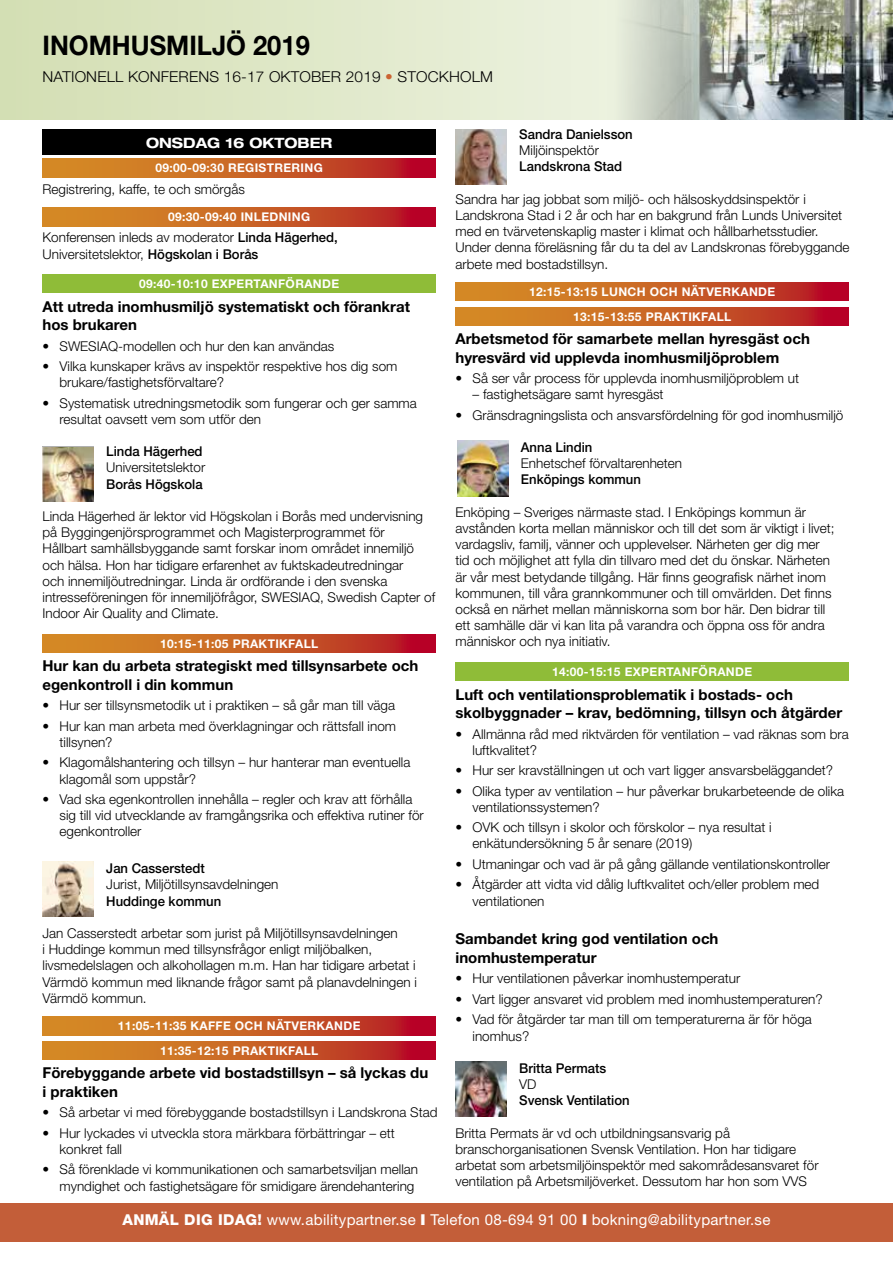
<style>
.page{position:relative;width:893px;height:1263px;background:#fff}
.page>*{position:absolute;margin:0;border:0;box-sizing:border-box;transform-origin:0 0}
.t1{font:700 27px "Helvetica Neue LT Std";color:#000;scale:.94 1}
.t2{font:700 15px/18.5px "Helvetica Neue LT Std";color:#000}
.t3{font:15px "Helvetica Neue LT Std";letter-spacing:.02em;color:#fff}
.t4{font:300 15px "Helvetica Neue LT Std";letter-spacing:.01em;color:#000}
.t5{font:700 expanded 14.25px "Helvetica Neue";color:#fff}
.t6{font:300 13.5px/16.2px "Helvetica Neue LT Std";color:#000}
.t7{font:500 13.5px "Helvetica Neue LT Std";color:#000}
.t8{font:700 12px/24.8px "Helvetica Neue LT Std";letter-spacing:.03em;color:#fff;text-align:center}
.s1{color:#cb6433}
.s2{font-weight:800}
.s3{font-weight:900}
.s4{font-weight:500}
</style>
<div class="page">
<div style="left:43px;top:129px;width:393px;height:26px;background:#000"></div>
<svg style="left:43px;top:159px;width:393px;height:18px;background:#c85b25"></svg>
<svg style="left:43px;top:207px;width:393px;height:19px;background:#c85b25"></svg>
<div style="left:43px;top:275px;width:393px;height:18px;background:#8fbc38"></div>
<svg style="left:43px;top:634px;width:393px;height:19px;background:#c85b25"></svg>
<svg style="left:43px;top:1016px;width:393px;height:19px;background:#c85b25"></svg>
<svg style="left:43px;top:1041px;width:393px;height:19px;background:#c85b25"></svg>
<svg style="left:455px;top:282px;width:394px;height:19px;background:#c85b25"></svg>
<svg style="left:455px;top:307px;width:394px;height:19px;background:#c85b25"></svg>
<div style="left:455px;top:662px;width:394px;height:19px;background:#8fbc38"></div>
<div style="left:0;top:1203px;width:893px;height:39px;background:#c35e39"></div>
<img style="left:43px;top:447px;width:51px;height:55px">
<img style="left:43px;top:861px;width:51px;height:56px">
<img style="left:455px;top:1061px;width:51px;height:56px">
<img style="left:455px;top:129px;width:51px;height:56px">
<img style="left:457px;top:441px;width:51px;height:55px">
<svg style="left:0;top:0;width:608px;height:119px;background:#dfe7c8"></svg>
<img style="left:608px;top:0;width:285px;height:119px">
<h1 class="t1" style="left:43px;top:29px;width:286px">INOMHUSMILJÖ 2019</h1>
<p class="t4" style="left:43px;top:67px;width:452px">NATIONELL KONFERENS 16-17 OKTOBER 2019 <span class="s1">•</span> STOCKHOLM</p>
<p class="t7" style="left:519px;top:126px;width:115px">Sandra Danielsson</p>
<p class="t6" style="left:519px;top:142px;width:81px">Miljöinspektör</p>
<p class="t7" style="left:519px;top:158px;width:104px">Landskrona Stad</p>
<p class="t6" style="left:455px;top:191px;width:396px">Sandra har jag jobbat som miljö- och hälsoskyddsinspektör i Landskrona Stad i 2 år och har en bakgrund från Lunds Universitet med en tvärvetenskaplig master i klimat och hållbarhetsstudier.<br>Under denna föreläsning får du ta del av Landskronas förebyggande arbete med bostadstillsyn.</p>
<p class="t8" style="left:529px;top:279px;width:248px">12:15-13:15 LUNCH OCH NÄTVERKANDE<br>13:15-13:55 PRAKTIKFALL</p>
<p class="t2" style="left:455px;top:329px;width:356px">Arbetsmetod för samarbete mellan hyresgäst och hyresvärd vid upplevda inomhusmiljöproblem</p>
<p class="t6" style="left:455px;top:370px;width:345px">• Så ser vår process för upplevda inomhusmiljöproblem ut</p>
<p class="t6" style="left:472px;top:386px;width:193px">– fastighetsägare samt hyresgäst</p>
<p class="t6" style="left:455px;top:406px;width:389px">• Gränsdragningslista och ansvarsfördelning för god inomhusmiljö</p>
<p class="t7" style="left:521px;top:439px;width:73px">Anna Lindin</p>
<p class="t6" style="left:521px;top:455px;width:163px">Enhetschef förvaltarenheten</p>
<p class="t7" style="left:521px;top:472px;width:122px">Enköpings kommun</p>
<p class="t6" style="left:455px;top:504px;width:381px">Enköping – Sveriges närmaste stad. I Enköpings kommun är avstånden korta mellan människor och till det som är viktigt i livet; vardagsliv, familj, vänner och upplevelser. Närheten ger dig mer tid och möjlighet att fylla din tillvaro med det du önskar. Närheten är vår mest betydande tillgång. Här finns geografisk närhet inom kommunen, till våra grannkommuner och till omvärlden. Det finns också en närhet mellan människorna som bor här. Den bidrar till ett samhälle där vi kan lita på varandra och öppna oss för andra människor och nya initiativ.</p>
<p class="t8" style="left:552px;top:659px;width:202px">14:00-15:15 EXPERTANFÖRANDE</p>
<p class="t2" style="left:455px;top:685px;width:388px">Luft och ventilationsproblematik i bostads- och skolbyggnader – krav, bedömning, tillsyn och åtgärder</p>
<p class="t6" style="left:472px;top:725px;width:378px;text-indent:-17px">• Allmänna råd med riktvärden för ventilation – vad räknas som bra luftkvalitet?</p>
<p class="t6" style="left:455px;top:762px;width:379px">• Hur ser kravställningen ut och vart ligger ansvarsbeläggandet?</p>
<p class="t6" style="left:472px;top:782px;width:373px;text-indent:-17px">• Olika typer av ventilation – hur påverkar brukarbeteende de olika ventilationssystemen?</p>
<p class="t6" style="left:472px;top:819px;width:301px;text-indent:-17px">• OVK och tillsyn i skolor och förskolor – nya resultat i enkätundersökning 5 år senare (2019)</p>
<p class="t6" style="left:455px;top:856px;width:376px">• Utmaningar och vad är på gång gällande ventilationskontroller</p>
<p class="t6" style="left:472px;top:876px;width:348px;text-indent:-17px">• Åtgärder att vidta vid dålig luftkvalitet och/eller problem med ventilationen</p>
<p class="t2" style="left:455px;top:929px;width:265px">Sambandet kring god ventilation och inomhustemperatur</p>
<p class="t6" style="left:455px;top:970px;width:286px">• Hur ventilationen påverkar inomhustemperatur</p>
<p class="t6" style="left:455px;top:991px;width:369px">• Vart ligger ansvaret vid problem med inomhustemperaturen?</p>
<p class="t6" style="left:472px;top:1011px;width:341px;text-indent:-17px">• Vad för åtgärder tar man till om temperaturerna är för höga inomhus?</p>
<p class="t7" style="left:519px;top:1060px;width:89px">Britta Permats</p>
<p class="t6" style="left:519px;top:1076px;width:19px">VD</p>
<p class="t7" style="left:519px;top:1092px;width:112px">Svensk Ventilation</p>
<p class="t6" style="left:455px;top:1124px;width:365px">Britta Permats är vd och utbildningsansvarig på branschorganisationen Svensk Ventilation. Hon har tidigare arbetat som arbetsmiljöinspektör med sakområdesansvaret för ventilation på Arbetsmiljöverket. Dessutom har hon som VVS</p>
<p class="t3" style="left:122px;top:1211px;width:649px"><span class="s2">ANMÄL DIG IDAG!</span> www.abilitypartner.se <span class="s3">I</span> Telefon 08-694 91 00 <span class="s3">I</span> bokning@abilitypartner.se</p>
<p class="t5" style="left:146px;top:134px;width:188px">ONSDAG 16 OKTOBER</p>
<p class="t8" style="left:155px;top:156px;width:169px">09:00-09:30 REGISTRERING</p>
<p class="t6" style="left:43px;top:180px;width:204px">Registrering, kaffe, te och smörgås</p>
<p class="t8" style="left:168px;top:204px;width:144px">09:30-09:40 INLEDNING</p>
<p class="t6" style="left:43px;top:229px;width:297px">Konferensen inleds av moderator <span class="s4">Linda Hägerhed,<br></span>Universitetslektor, <span class="s4">Högskolan i Borås</span></p>
<p class="t8" style="left:139px;top:271px;width:202px">09:40-10:10 EXPERTANFÖRANDE</p>
<p class="t2" style="left:43px;top:297px;width:369px">Att utreda inomhusmiljö systematiskt och förankrat hos brukaren</p>
<p class="t6" style="left:43px;top:337px;width:293px">• SWESIAQ-modellen och hur den kan användas</p>
<p class="t6" style="left:60px;top:358px;width:339px;text-indent:-17px">• Vilka kunskaper krävs av inspektör respektive hos dig som brukare/fastighetsförvaltare?</p>
<p class="t6" style="left:60px;top:394px;width:359px;text-indent:-17px">• Systematisk utredningsmetodik som fungerar och ger samma resultat oavsett vem som utför den</p>
<p class="t7" style="left:106px;top:443px;width:98px">Linda Hägerhed</p>
<p class="t6" style="left:106px;top:459px;width:100px">Universitetslektor</p>
<p class="t7" style="left:106px;top:476px;width:98px">Borås Högskola</p>
<p class="t6" style="left:43px;top:508px;width:394px">Linda Hägerhed är lektor vid Högskolan i Borås med undervisning på Byggingenjörsprogrammet och Magisterprogrammet för<br>Hållbart samhällsbyggande samt forskar inom området innemiljö och hälsa. Hon har tidigare erfarenhet av fuktskadeutredningar<br>och innemiljöutredningar. Linda är ordförande i den svenska intresseföreningen för innemiljöfrågor, SWESIAQ, Swedish Capter of Indoor Air Quality and Climate.</p>
<p class="t8" style="left:160px;top:631px;width:160px">10:15-11:05 PRAKTIKFALL</p>
<p class="t2" style="left:43px;top:656px;width:377px">Hur kan du arbeta strategiskt med tillsynsarbete och egenkontroll i din kommun</p>
<p class="t6" style="left:43px;top:697px;width:354px">• Hur ser tillsynsmetodik ut i praktiken – så går man till väga</p>
<p class="t6" style="left:60px;top:717px;width:338px;text-indent:-17px">• Hur kan man arbeta med överklagningar och rättsfall inom tillsynen?</p>
<p class="t6" style="left:60px;top:754px;width:352px;text-indent:-17px">• Klagomålshantering och tillsyn – hur hanterar man eventuella klagomål som uppstår?</p>
<p class="t6" style="left:60px;top:791px;width:366px;text-indent:-17px">• Vad ska egenkontrollen innehålla – regler och krav att förhålla sig till vid utvecklande av framgångsrika och effektiva rutiner för egenkontroller</p>
<p class="t7" style="left:106px;top:860px;width:100px">Jan Casserstedt</p>
<p class="t6" style="left:106px;top:876px;width:174px">Jurist, Miljötillsynsavdelningen</p>
<p class="t7" style="left:106px;top:893px;width:116px">Huddinge kommun</p>
<p class="t6" style="left:43px;top:925px;width:376px">Jan Casserstedt arbetar som jurist på Miljötillsynsavdelningen<br>i Huddinge kommun med tillsynsfrågor enligt miljöbalken, livsmedelslagen och alkohollagen m.m. Han har tidigare arbetat i Värmdö kommun med liknande frågor samt på planavdelningen i Värmdö kommun.</p>
<p class="t8" style="left:118px;top:1013px;width:244px">11:05-11:35 KAFFE OCH NÄTVERKANDE<br>11:35-12:15 PRAKTIKFALL</p>
<p class="t2" style="left:43px;top:1063px;width:387px">Förebyggande arbete vid bostadstillsyn – så lyckas du i praktiken</p>
<p class="t6" style="left:43px;top:1104px;width:396px">• Så arbetar vi med förebyggande bostadstillsyn i Landskrona Stad</p>
<p class="t6" style="left:60px;top:1124px;width:337px;text-indent:-17px">• Hur lyckades vi utveckla stora märkbara förbättringar – ett konkret fall</p>
<p class="t6" style="left:43px;top:1161px;width:377px;text-align:right">• Så förenklade vi kommunikationen och samarbetsviljan mellan myndighet och fastighetsägare för smidigare ärendehantering</p>
</div>
